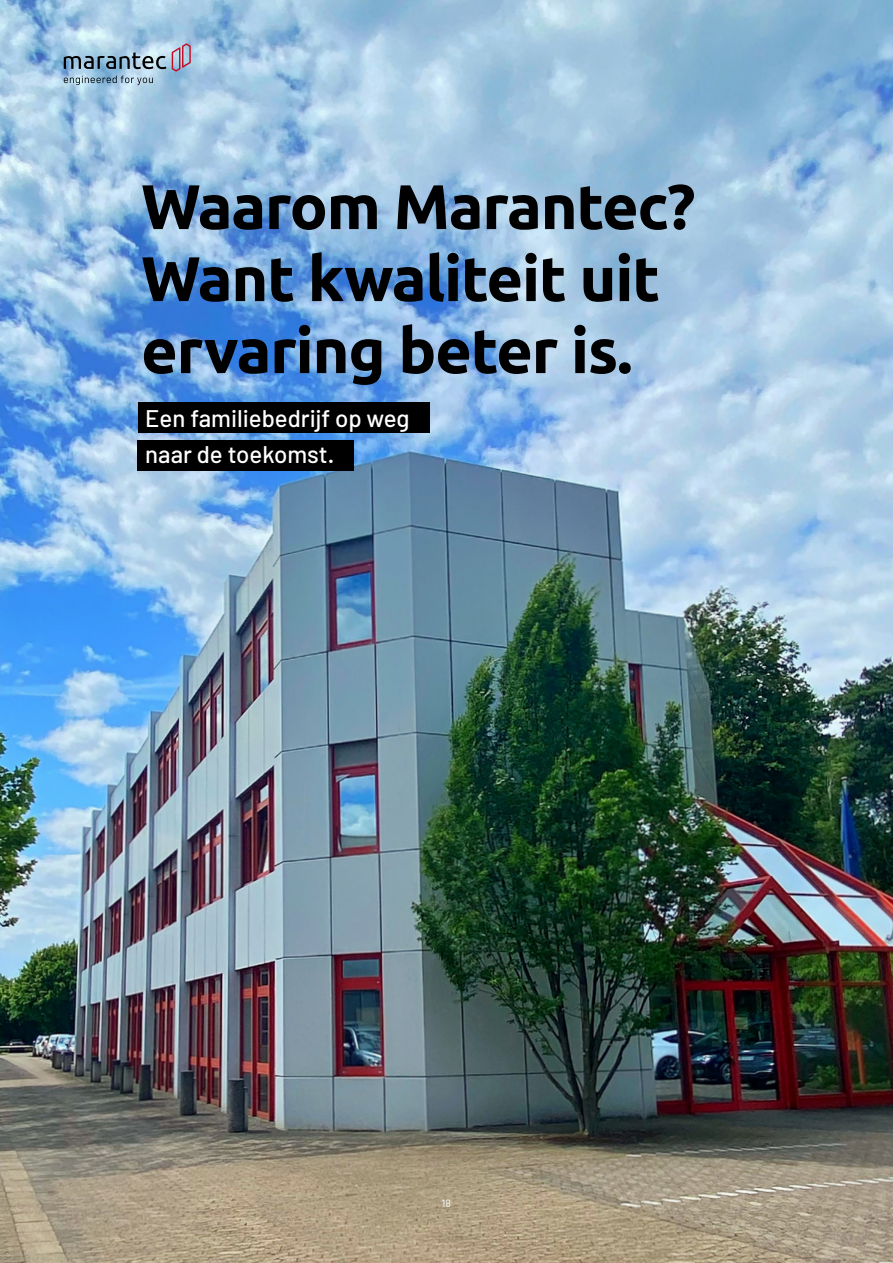
<style>
.page{position:relative;width:893px;height:1263px;background:#fff}
.page>*{position:absolute;margin:0;border:0;box-sizing:border-box;transform-origin:0 0}
.t1{font:700 63px/72px "Ubuntu";letter-spacing:-.02em;color:#000}
.t2{font:500 24px/36px "Barlow";color:#fff}
.t3{font:10.5px "Barlow";color:#fff}
</style>
<div class="page">
<img style="left:0;top:0;width:893px;height:1263px">
<svg style="left:64px;top:52px;width:102px;height:17px;background:#758fa0"></svg>
<svg style="left:172px;top:43px;width:19px;height:29px"></svg>
<svg style="left:64px;top:76px;width:89px;height:9px"></svg>
<div style="left:138px;top:402px;width:291px;height:31px;background:#000"></div>
<div style="left:138px;top:440px;width:216px;height:30px;background:#000"></div>
<p class="t1" style="left:141px;top:170px;width:556px">Waarom Marantec?<br>Want kwaliteit uit ervaring beter is.</p>
<p class="t2" style="left:145px;top:400px;width:266px">Een familiebedrijf op weg naar de toekomst.</p>
<p class="t3" style="left:442px;top:1196px;width:11px">18</p>
</div>
